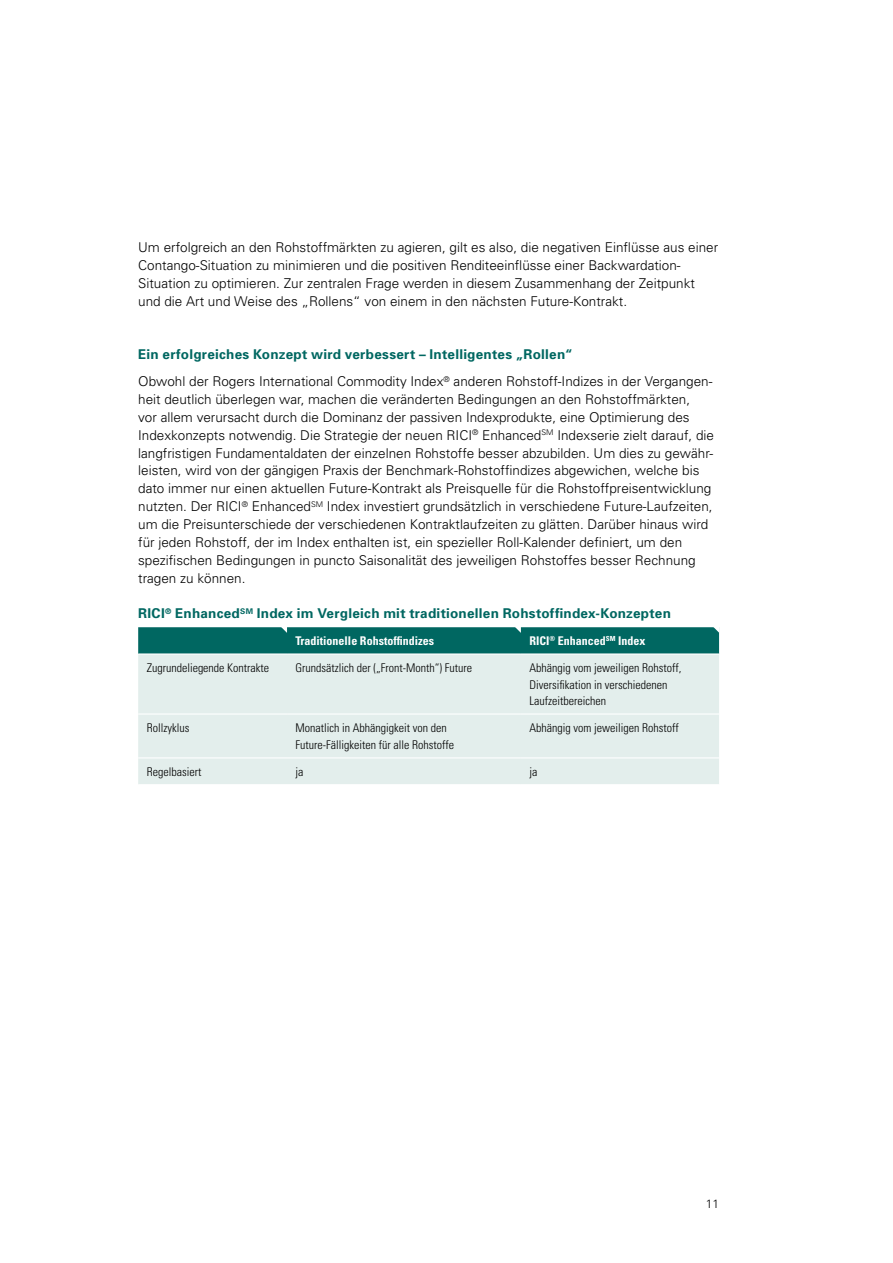
<style>
.page{position:relative;width:893px;height:1263px;background:#fff}
.page>*{position:absolute;margin:0;border:0;box-sizing:border-box;transform-origin:0 0}
.t1{font:300 13.5px/17.9px "Univers";color:#000}
.t2{font:700 13.5px "Univers";letter-spacing:.02em;color:#006761}
.t3{font:300 condensed 12px/16.5px "Univers";color:#000}
.t4{font:700 condensed 12px "Univers";color:#fff}
.t5{font:300 12px "Univers";color:#000}
.s1{font-weight:700;color:#006761}
</style>
<div class="page">
<div style="left:138px;top:655px;width:581px;height:129px;background:#e3eeec"></div>
<hr style="left:138px;top:713px;width:149px;height:2px;background:#fff">
<hr style="left:287px;top:713px;width:234px;height:2px;background:#fff">
<hr style="left:521px;top:713px;width:198px;height:2px;background:#fff">
<hr style="left:138px;top:757px;width:149px;height:1px;background:#fff">
<hr style="left:287px;top:757px;width:234px;height:1px;background:#fff">
<hr style="left:521px;top:757px;width:198px;height:1px;background:#fff">
<svg style="left:138px;top:627px;width:581px;height:27px;background:#086b66"></svg>
<p class="t1" style="left:138px;top:238px;width:581px">Um erfolgreich an den Rohstoffmärkten zu agieren, gilt es also, die negativen Einflüsse aus einer Contango-Situation zu minimieren und die positiven Renditeeinflüsse einer Backwardation-Situation zu optimieren. Zur zentralen Frage werden in diesem Zusammenhang der Zeitpunkt und die Art und Weise des „Rollens“ von einem in den nächsten Future-Kontrakt.</p>
<p class="t1" style="left:138px;top:341px;width:576px;line-height:26.8px"><span class="s1">Ein erfolgreiches Konzept wird verbessert – Intelligentes „Rollen“<br></span>Obwohl der Rogers International Commodity Index<sup>®</sup> anderen Rohstoff-Indizes in der Vergangen-</p>
<p class="t1" style="left:138px;top:390px;width:577px">heit deutlich überlegen war, machen die veränderten Bedingungen an den Rohstoffmärkten,<br>vor allem verursacht durch die Dominanz der passiven Indexprodukte, eine Optimierung des Indexkonzepts notwendig. Die Strategie der neuen RICI<sup>®</sup> Enhanced<sup>SM</sup> Indexserie zielt darauf, die langfristigen Fundamentaldaten der einzelnen Rohstoffe besser abzubilden. Um dies zu gewähr&shy;leisten, wird von der gängigen Praxis der Benchmark-Rohstoffindizes abgewichen, welche bis dato immer nur einen aktuellen Future-Kontrakt als Preisquelle für die Rohstoffpreisentwicklung nutzten. Der RICI<sup>®</sup> Enhanced<sup>SM</sup> Index investiert grundsätzlich in verschiedene Future-Laufzeiten, um die Preisunterschiede der verschiedenen Kontraktlaufzeiten zu glätten. Darüber hinaus wird für jeden Rohstoff, der im Index enthalten ist, ein spezieller Roll-Kalender definiert, um den spezifischen Bedingungen in puncto Saisonalität des jeweiligen Rohstoffes besser Rechnung tragen zu können.</p>
<p class="t2" style="left:138px;top:605px;width:534px">RICI<sup>®</sup> Enhanced<sup>SM</sup> Index im Vergleich mit traditionellen Rohstoffindex-Konzepten</p>
<p class="t4" style="left:296px;top:633px;width:140px">Traditionelle Rohstoffindizes</p>
<p class="t4" style="left:529px;top:633px;width:118px">RICI<sup>®</sup> Enhanced<sup>SM</sup> Index</p>
<p class="t3" style="left:147px;top:659px;width:124px">Zugrundeliegende Kontrakte</p>
<p class="t3" style="left:296px;top:659px;width:178px">Grundsätzlich der („Front-Month“) Future</p>
<p class="t3" style="left:529px;top:659px;width:153px">Abhängig vom jeweiligen Rohstoff,<br>Diversifikation in verschiedenen<br>Laufzeitbereichen</p>
<p class="t3" style="left:147px;top:719px;width:44px">Rollzyklus</p>
<p class="t3" style="left:296px;top:719px;width:160px">Monatlich in Abhängigkeit von den<br>Future-Fälligkeiten für alle Rohstoffe</p>
<p class="t3" style="left:529px;top:719px;width:151px">Abhängig vom jeweiligen Rohstoff</p>
<p class="t3" style="left:147px;top:764px;width:56px">Regelbasiert</p>
<p class="t3" style="left:296px;top:764px;width:9px">ja</p>
<p class="t3" style="left:529px;top:764px;width:9px">ja</p>
<p class="t5" style="left:706px;top:1196px;width:15px">11</p>
</div>
